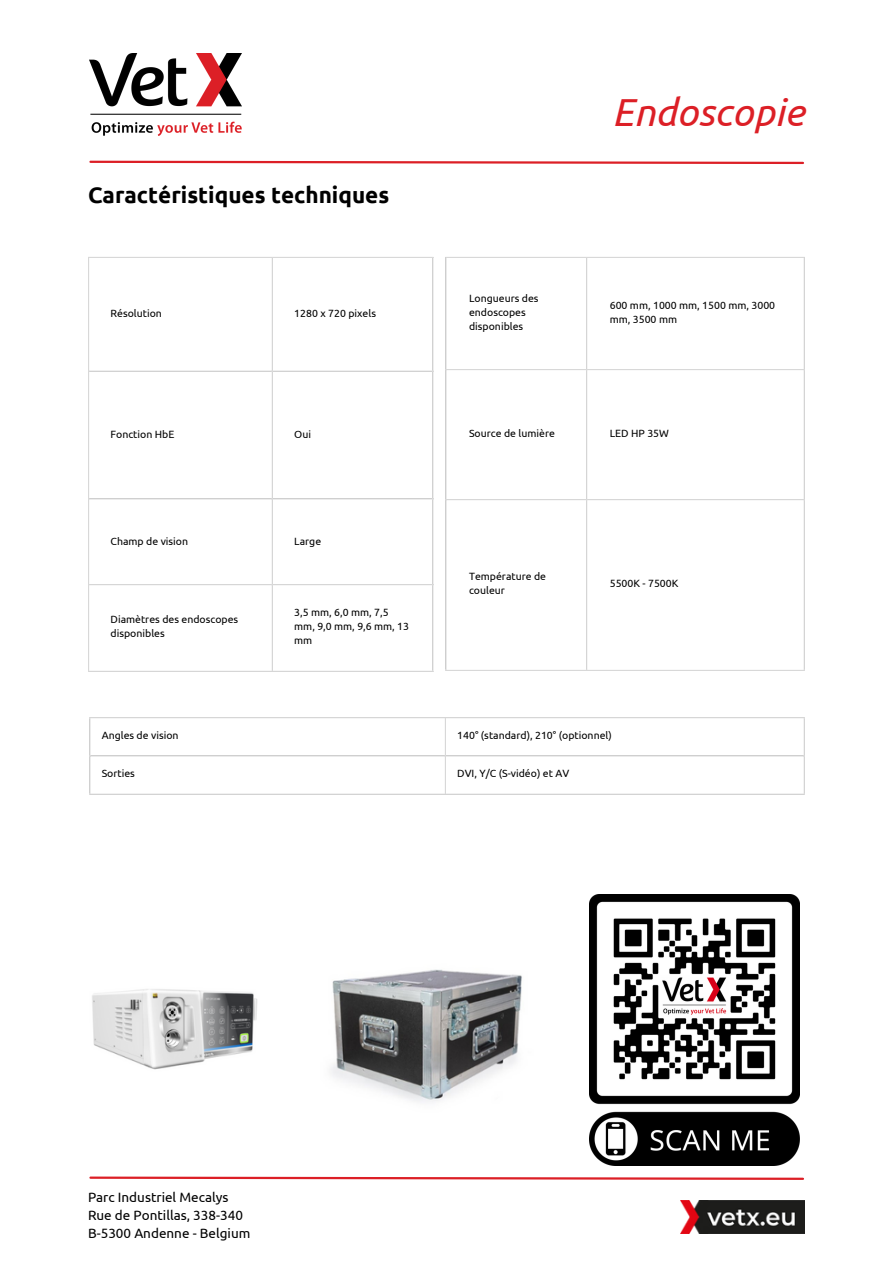
<style>
.page{position:relative;width:893px;height:1264px;background:#fff}
.page>*{position:absolute;margin:0;border:0;box-sizing:border-box;transform-origin:0 0}
.t1{font:italic 39px "Ubuntu";color:#dc1f26}
.t2{font:700 22.5px "Ubuntu";color:#000}
.t3{font:13.5px "Ubuntu";color:#000}
.t4{font:10.5px/14px "Ubuntu";color:#000}
</style>
<div class="page">
<img style="left:89px;top:53px;width:152px;height:82px">
<svg style="left:89px;top:160px;width:715px;height:5px"></svg>
<svg style="left:89px;top:1176px;width:715px;height:4px"></svg>
<img style="left:590px;top:894px;width:209px;height:271px">
<img style="left:680px;top:1200px;width:124px;height:32px">
<img style="left:92px;top:989px;width:165px;height:81px">
<hr style="left:88px;top:258px;width:1px;height:412px;background:#d9d9d9">
<hr style="left:272px;top:258px;width:1px;height:412px;background:#d9d9d9">
<hr style="left:432px;top:258px;width:1px;height:412px;background:#d9d9d9">
<hr style="left:88px;top:257px;width:345px;height:1px;background:#d9d9d9">
<hr style="left:88px;top:370px;width:345px;height:2px;background:#d9d9d9">
<hr style="left:88px;top:498px;width:345px;height:1px;background:#d9d9d9">
<hr style="left:88px;top:584px;width:345px;height:1px;background:#d9d9d9">
<hr style="left:88px;top:670px;width:345px;height:2px;background:#d9d9d9">
<hr style="left:445px;top:258px;width:1px;height:412px;background:#d9d9d9">
<hr style="left:586px;top:258px;width:1px;height:412px;background:#d9d9d9">
<hr style="left:803px;top:258px;width:1px;height:412px;background:#d9d9d9">
<hr style="left:445px;top:257px;width:359px;height:1px;background:#d9d9d9">
<hr style="left:445px;top:369px;width:359px;height:1px;background:#d9d9d9">
<hr style="left:445px;top:499px;width:359px;height:1px;background:#d9d9d9">
<hr style="left:445px;top:670px;width:359px;height:1px;background:#d9d9d9">
<img style="left:330px;top:969px;width:192px;height:133px">
<hr style="left:89px;top:718px;width:1px;height:75px;background:#d9d9d9">
<hr style="left:445px;top:718px;width:1px;height:75px;background:#d9d9d9">
<hr style="left:803px;top:718px;width:1px;height:75px;background:#d9d9d9">
<hr style="left:89px;top:717px;width:715px;height:1px;background:#d9d9d9">
<hr style="left:89px;top:755px;width:715px;height:1px;background:#d9d9d9">
<hr style="left:89px;top:793px;width:715px;height:1px;background:#d9d9d9">
<p class="t2" style="left:88px;top:182px;width:303px">Caractéristiques techniques</p>
<p class="t4" style="left:110px;top:306px;width:53px">Résolution</p>
<p class="t4" style="left:294px;top:306px;width:83px">1280 x 720 pixels</p>
<p class="t4" style="left:110px;top:427px;width:65px">Fonction HbE</p>
<p class="t4" style="left:294px;top:427px;width:18px">Oui</p>
<p class="t4" style="left:110px;top:533px;width:79px">Champ de vision</p>
<p class="t4" style="left:294px;top:533px;width:28px">Large</p>
<p class="t4" style="left:110px;top:612px;width:129px">Diamètres des endoscopes disponibles</p>
<p class="t4" style="left:294px;top:605px;width:116px">3,5 mm, 6,0 mm, 7,5 mm, 9,0 mm, 9,6 mm, 13 mm</p>
<p class="t1" style="left:612px;top:90px;width:194px">Endoscopie</p>
<p class="t4" style="left:469px;top:291px;width:71px">Longueurs des endoscopes disponibles</p>
<p class="t4" style="left:609px;top:298px;width:167px">600 mm, 1000 mm, 1500 mm, 3000 mm, 3500 mm</p>
<p class="t4" style="left:469px;top:426px;width:87px">Source de lumière</p>
<p class="t4" style="left:609px;top:426px;width:61px">LED HP 35W</p>
<p class="t4" style="left:469px;top:569px;width:79px">Température de couleur</p>
<p class="t4" style="left:609px;top:576px;width:70px">5500K - 7500K</p>
<p class="t4" style="left:102px;top:728px;width:78px">Angles de vision</p>
<p class="t4" style="left:457px;top:728px;width:156px">140° (standard), 210° (optionnel)</p>
<p class="t4" style="left:102px;top:766px;width:35px">Sorties</p>
<p class="t4" style="left:457px;top:766px;width:113px">DVI, Y/C (S-vidéo) et AV</p>
<p class="t3" style="left:88px;top:1189px;width:142px">Parc Industriel Mecalys</p>
<p class="t3" style="left:88px;top:1207px;width:156px">Rue de Pontillas, 338-340</p>
<p class="t3" style="left:88px;top:1225px;width:164px">B-5300 Andenne - Belgium</p>
</div>
